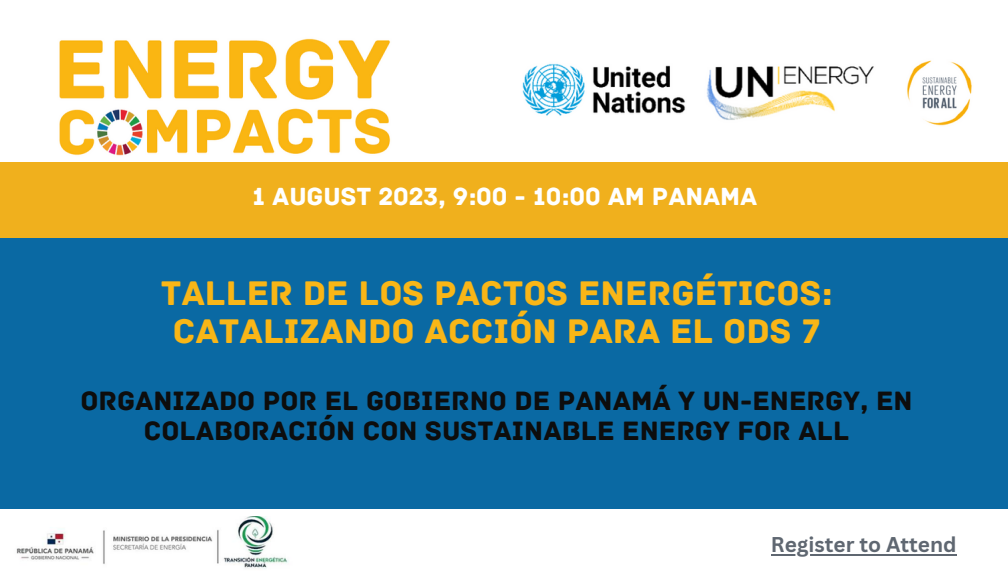
<style>
.page{position:relative;width:1008px;height:576px;background:#0a69a3}
.page>*{position:absolute;margin:0;border:0;box-sizing:border-box;transform-origin:0 0}
.t1{font:36px/37.2px "Archive";color:#f9b617;text-align:center}
.t2{font:28px/30.4px "Archive";color:#0d0d0d;text-align:center}
.t3{font:26px "Archive";color:#fff}
.t4{font:700 20.8px "Canva Sans";color:#5f6771}
</style>
<div class="page">
<img style="left:0;top:0;width:1008px;height:162px">
<div style="left:0;top:162px;width:1008px;height:76px;background:#f0b01d"></div>
<div style="left:0;top:510px;width:1008px;height:66px;background:#fff"></div>
<img style="left:884px;top:55px;width:124px;height:78px">
<img style="left:509px;top:48px;width:375px;height:89px">
<img style="left:16px;top:517px;width:273px;height:52px">
<hr style="left:771px;top:554px;width:186px;height:2px;background:#5f6771">
<p class="t3" style="left:252px;top:181px;width:507px">1 AUGUST 2023, 9:00 - 10:00 AM PANAMA</p>
<p class="t1" style="left:161px;top:275px;width:673px">TALLER DE LOS PACTOS ENERGÉTICOS:<br>CATALIZANDO ACCIÓN PARA EL ODS 7</p>
<p class="t2" style="left:81px;top:386px;width:834px">ORGANIZADO POR EL GOBIERNO DE PANAMÁ Y UN-ENERGY, EN<br>COLABORACIÓN CON SUSTAINABLE ENERGY FOR ALL</p>
<p class="t4" style="left:771px;top:530px;width:187px">Register to Attend</p>
</div>
